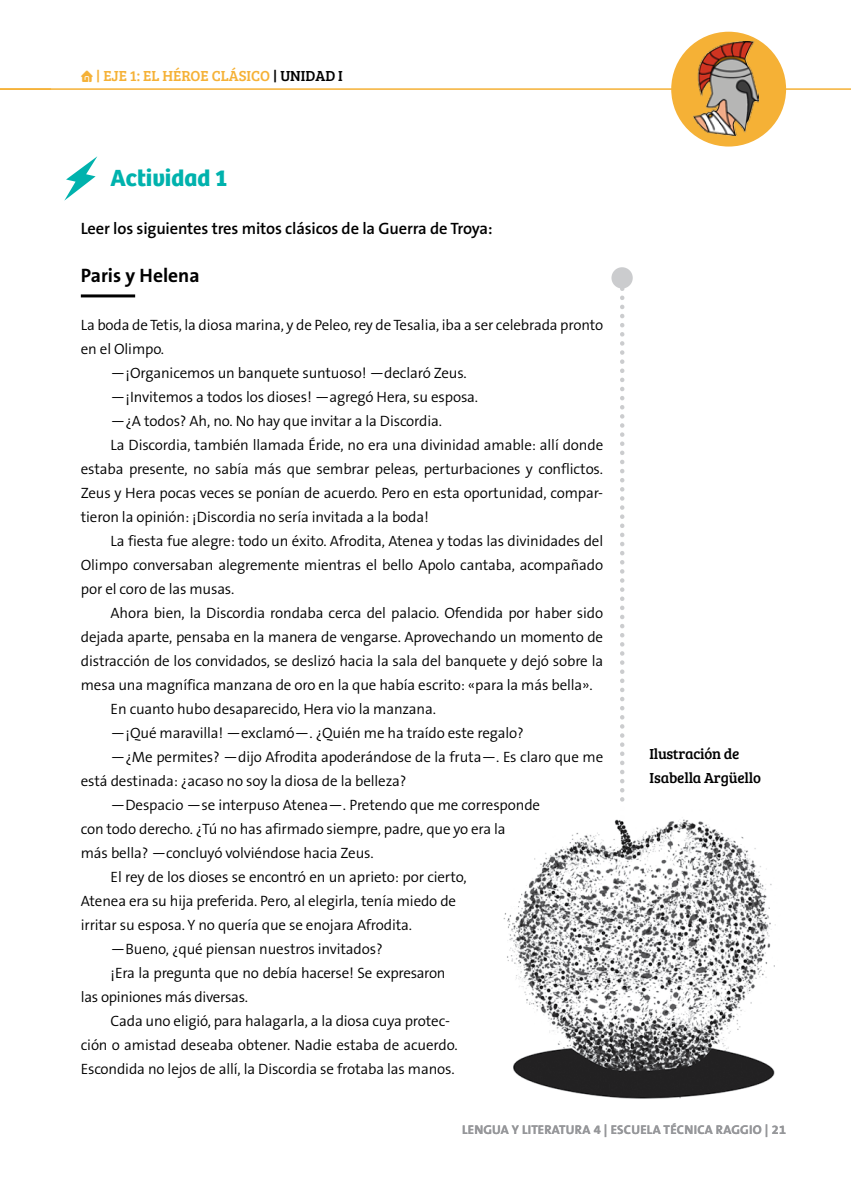
<style>
.page{position:relative;width:851px;height:1191px;background:#fff}
.page>*{position:absolute;margin:0;border:0;box-sizing:border-box;transform-origin:0 0}
.t1{font:700 24px "Bree";color:#00b2ad}
.t2{font:700 19.5px "The Sans B7";color:#000}
.t3{font:600 16.5px "The Sans B6";letter-spacing:-.01em;color:#000}
.t4{font:300 15px "The Sans B4";letter-spacing:-.01em;color:#000}
.t5{font:15px "Bree Serif";color:#f5b136}
.t6{font:15px/24px "Bree Serif";letter-spacing:-.01em;color:#000}
.t7{font:700 12.75px "The Sans B7";letter-spacing:.015em;color:#96979a}
.s1{font-family:"Breezi Icon Set"}
.s2{color:#000}
</style>
<div class="page">
<hr style="left:0;top:88px;width:850px;height:2px;background:#f5b136">
<div style="left:671px;top:32px;width:115px;height:114px;background:#f5b136;border-radius:50%"></div>
<img style="left:693px;top:42px;width:65px;height:93px">
<svg style="left:620px;top:288px;width:4px;height:514px"></svg>
<img style="left:503px;top:819px;width:273px;height:279px">
<hr style="left:81px;top:294px;width:54px;height:3px;background:#000">
<div style="left:611px;top:267px;width:21px;height:21px;background:#cbccce;border-radius:50%"></div>
<svg style="left:64px;top:156px;width:33px;height:45px"></svg>
<p class="t5" style="left:81px;top:65px;width:263px"><span class="s1">h</span> | EJE 1: EL HÉROE CLÁSICO <span class="s2">| UNIDAD I</span></p>
<h1 class="t1" style="left:111px;top:163px;width:118px">Actividad 1</h1>
<p class="t3" style="left:81px;top:219px;width:413px">Leer los siguientes tres mitos clásicos de la Guerra de Troya:</p>
<h2 class="t2" style="left:81px;top:265px;width:120px">Paris y Helena</h2>
<p class="t4" style="left:81px;top:317px;width:524px">La boda de Tetis, la diosa marina, y de Peleo, rey de Tesalia, iba a ser celebrada pronto</p>
<p class="t4" style="left:81px;top:341px;width:85px">en el Olimpo.</p>
<p class="t4" style="left:111px;top:365px;width:358px">—¡Organicemos un banquete suntuoso! —declaró Zeus.</p>
<p class="t4" style="left:111px;top:389px;width:369px">—¡Invitemos a todos los dioses! —agregó Hera, su esposa.</p>
<p class="t4" style="left:111px;top:413px;width:333px">—¿A todos? Ah, no. No hay que invitar a la Discordia.</p>
<p class="t4" style="left:111px;top:437px;width:494px">La Discordia, también llamada Éride, no era una divinidad amable: allí donde</p>
<p class="t4" style="left:81px;top:461px;width:523px">estaba presente, no sabía más que sembrar peleas, perturbaciones y conflictos.</p>
<p class="t4" style="left:81px;top:485px;width:524px">Zeus y Hera pocas veces se ponían de acuerdo. Pero en esta oportunidad, compar-</p>
<p class="t4" style="left:81px;top:509px;width:349px">tieron la opinión: ¡Discordia no sería invitada a la boda!</p>
<p class="t4" style="left:111px;top:533px;width:494px">La fiesta fue alegre: todo un éxito. Afrodita, Atenea y todas las divinidades del</p>
<p class="t4" style="left:81px;top:557px;width:524px">Olimpo conversaban alegremente mientras el bello Apolo cantaba, acompañado</p>
<p class="t4" style="left:81px;top:581px;width:155px">por el coro de las musas.</p>
<p class="t4" style="left:111px;top:605px;width:494px">Ahora bien, la Discordia rondaba cerca del palacio. Ofendida por haber sido</p>
<p class="t4" style="left:81px;top:629px;width:523px">dejada aparte, pensaba en la manera de vengarse. Aprovechando un momento de</p>
<p class="t4" style="left:81px;top:653px;width:524px">distracción de los convidados, se deslizó hacia la sala del banquete y dejó sobre la</p>
<p class="t4" style="left:81px;top:677px;width:513px">mesa una magnífica manzana de oro en la que había escrito: «para la más bella».</p>
<p class="t4" style="left:111px;top:701px;width:327px">En cuanto hubo desaparecido, Hera vio la manzana.</p>
<p class="t4" style="left:111px;top:725px;width:414px">—¡Qué maravilla! —exclamó—. ¿Quién me ha traído este regalo?</p>
<p class="t4" style="left:111px;top:749px;width:494px">—¿Me permites? —dijo Afrodita apoderándose de la fruta—. Es claro que me</p>
<p class="t4" style="left:81px;top:773px;width:327px">está destinada: ¿acaso no soy la diosa de la belleza?</p>
<p class="t4" style="left:111px;top:797px;width:431px">—Despacio —se interpuso Atenea—. Pretendo que me corresponde</p>
<p class="t4" style="left:81px;top:821px;width:426px">con todo derecho. ¿Tú no has afirmado siempre, padre, que yo era la</p>
<p class="t4" style="left:81px;top:845px;width:294px">más bella? —concluyó volviéndose hacia Zeus.</p>
<p class="t4" style="left:111px;top:869px;width:357px">El rey de los dioses se encontró en un aprieto: por cierto,</p>
<p class="t4" style="left:81px;top:893px;width:377px">Atenea era su hija preferida. Pero, al elegirla, tenía miedo de</p>
<p class="t4" style="left:81px;top:917px;width:332px">irritar su esposa. Y no quería que se enojara Afrodita.</p>
<p class="t4" style="left:111px;top:941px;width:273px">—Bueno, ¿qué piensan nuestros invitados?</p>
<p class="t4" style="left:111px;top:965px;width:336px">¡Era la pregunta que no debía hacerse! Se expresaron</p>
<p class="t4" style="left:81px;top:989px;width:169px">las opiniones más diversas.</p>
<p class="t4" style="left:111px;top:1013px;width:341px">Cada uno eligió, para halagarla, a la diosa cuya protec-</p>
<p class="t4" style="left:81px;top:1037px;width:378px">ción o amistad deseaba obtener. Nadie estaba de acuerdo.</p>
<p class="t4" style="left:81px;top:1061px;width:375px">Escondida no lejos de allí, la Discordia se frotaba las manos.</p>
<p class="t6" style="left:649px;top:741px;width:113px">Ilustración de<br>Isabella Argüello</p>
<p class="t7" style="left:462px;top:1123px;width:325px">LENGUA Y LITERATURA 4 | ESCUELA TÉCNICA RAGGIO | 21</p>
</div>
